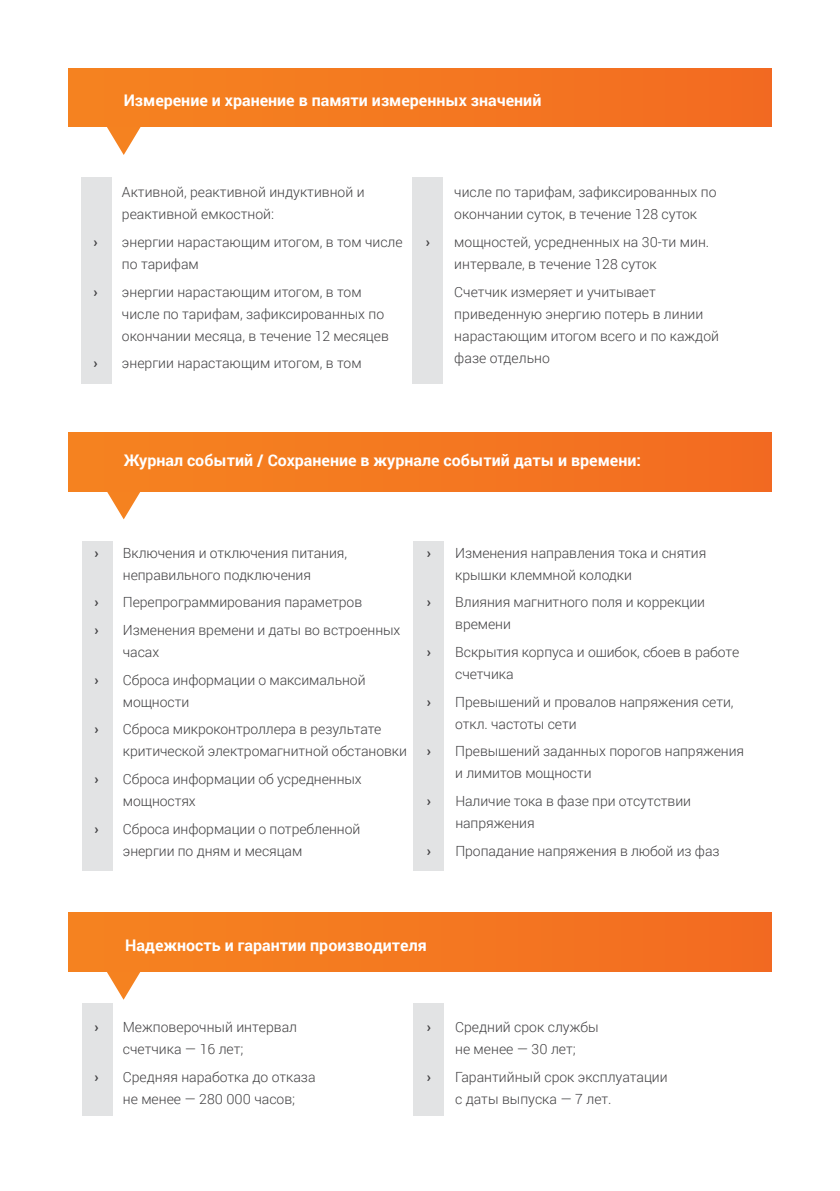
<style>
.page{position:relative;width:840px;height:1191px;background:#fff}
.page>*{position:absolute;margin:0;border:0;box-sizing:border-box;transform-origin:0 0}
.t1{font:700 16px "Roboto";color:#fff}
.t2{font:300 14px/22px "Roboto";letter-spacing:-.005em;color:#414042}
.t3{font:700 14px "Roboto";color:#414042}
</style>
<div class="page">
<div style="left:82px;top:541px;width:30px;height:329px;background:#e2e3e4"></div>
<div style="left:82px;top:1003px;width:30px;height:112px;background:#e2e3e4"></div>
<div style="left:412px;top:1003px;width:31px;height:112px;background:#e2e3e4"></div>
<div style="left:81px;top:177px;width:31px;height:207px;background:#e2e3e4"></div>
<div style="left:412px;top:177px;width:30px;height:207px;background:#e2e3e4"></div>
<div style="left:412px;top:541px;width:31px;height:329px;background:#e2e3e4"></div>
<div style="left:68px;top:68px;width:703px;height:59px;background:#f47820"></div>
<div style="left:68px;top:432px;width:703px;height:59px;background:#f47820"></div>
<svg style="left:107px;top:127px;width:34px;height:28px"></svg>
<svg style="left:107px;top:491px;width:34px;height:28px"></svg>
<div style="left:68px;top:912px;width:703px;height:59px;background:#f47820"></div>
<svg style="left:106px;top:971px;width:34px;height:28px"></svg>
<p class="t1" style="left:124px;top:89px;width:419px">Измерение и хранение в памяти измеренных значений</p>
<p class="t2" style="left:122px;top:181px;width:244px">Активной, реактивной индуктивной и реактивной емкостной:</p>
<p class="t3" style="left:93px;top:232px;width:6px">›</p>
<p class="t2" style="left:122px;top:230px;width:282px">энергии нарастающим итогом, в том числе по тарифам</p>
<p class="t3" style="left:93px;top:282px;width:6px">›</p>
<p class="t2" style="left:122px;top:280px;width:268px">энергии нарастающим итогом, в том числе по тарифам, зафиксированных по окончании месяца, в течение 12 месяцев</p>
<p class="t3" style="left:94px;top:353px;width:6px">›</p>
<p class="t2" style="left:122px;top:352px;width:241px">энергии нарастающим итогом, в том</p>
<p class="t2" style="left:454px;top:181px;width:263px">числе по тарифам, зафиксированных по окончании суток, в течение 128 суток</p>
<p class="t3" style="left:425px;top:232px;width:6px">›</p>
<p class="t2" style="left:454px;top:230px;width:256px">мощностей, усредненных на 30-ти мин. интервале, в течение 128 суток</p>
<p class="t2" style="left:454px;top:280px;width:266px">Счетчик измеряет и учитывает приведенную энергию потерь в линии нарастающим итогом всего и по каждой фазе отдельно</p>
<p class="t1" style="left:124px;top:449px;width:518px">Журнал событий / Сохранение в журнале событий даты и времени:</p>
<p class="t3" style="left:94px;top:543px;width:6px">›</p>
<p class="t2" style="left:123px;top:541px;width:226px">Включения и отключения питания, неправильного подключения</p>
<p class="t3" style="left:94px;top:592px;width:6px">›</p>
<p class="t2" style="left:123px;top:591px;width:241px">Перепрограммирования параметров</p>
<p class="t3" style="left:94px;top:620px;width:6px">›</p>
<p class="t2" style="left:123px;top:618px;width:279px">Изменения времени и даты во встроенных часах</p>
<p class="t3" style="left:94px;top:670px;width:6px">›</p>
<p class="t2" style="left:123px;top:668px;width:244px">Сброса информации о максимальной мощности</p>
<p class="t3" style="left:94px;top:719px;width:6px">›</p>
<p class="t2" style="left:123px;top:718px;width:285px">Сброса микроконтроллера в результате критической электромагнитной обстановки</p>
<p class="t3" style="left:94px;top:769px;width:6px">›</p>
<p class="t2" style="left:123px;top:767px;width:240px">Сброса информации об усредненных мощностях</p>
<p class="t3" style="left:94px;top:819px;width:6px">›</p>
<p class="t2" style="left:123px;top:817px;width:239px">Сброса информации о потребленной энергии по дням и месяцам</p>
<p class="t3" style="left:426px;top:543px;width:6px">›</p>
<p class="t2" style="left:455px;top:541px;width:252px">Изменения направления тока и снятия крышки клеммной колодки</p>
<p class="t3" style="left:426px;top:592px;width:6px">›</p>
<p class="t2" style="left:455px;top:591px;width:251px">Влияния магнитного поля и коррекции времени</p>
<p class="t3" style="left:426px;top:642px;width:6px">›</p>
<p class="t2" style="left:455px;top:640px;width:285px">Вскрытия корпуса и ошибок, сбоев в работе счетчика</p>
<p class="t3" style="left:426px;top:692px;width:6px">›</p>
<p class="t2" style="left:455px;top:690px;width:279px">Превышений и провалов напряжения сети, откл. частоты сети</p>
<p class="t3" style="left:426px;top:741px;width:6px">›</p>
<p class="t2" style="left:455px;top:740px;width:290px">Превышений заданных порогов напряжения и лимитов мощности</p>
<p class="t3" style="left:426px;top:791px;width:6px">›</p>
<p class="t2" style="left:455px;top:789px;width:237px">Наличие тока в фазе при отсутствии напряжения</p>
<p class="t3" style="left:426px;top:840px;width:6px">›</p>
<p class="t2" style="left:455px;top:839px;width:265px">Пропадание напряжения в любой из фаз</p>
<p class="t1" style="left:125px;top:933px;width:303px">Надежность и гарантии производителя</p>
<p class="t3" style="left:94px;top:1017px;width:6px">›</p>
<p class="t2" style="left:123px;top:1016px;width:176px">Межповерочный интервал счетчика — 16 лет;</p>
<p class="t3" style="left:94px;top:1067px;width:6px">›</p>
<p class="t2" style="left:123px;top:1065px;width:194px">Средняя наработка до отказа не менее — 280 000 часов;</p>
<p class="t3" style="left:426px;top:1017px;width:6px">›</p>
<p class="t2" style="left:455px;top:1016px;width:145px">Средний срок службы не менее — 30 лет;</p>
<p class="t3" style="left:426px;top:1067px;width:6px">›</p>
<p class="t2" style="left:455px;top:1065px;width:214px">Гарантийный срок эксплуатации с даты выпуска — 7 лет.</p>
</div>
